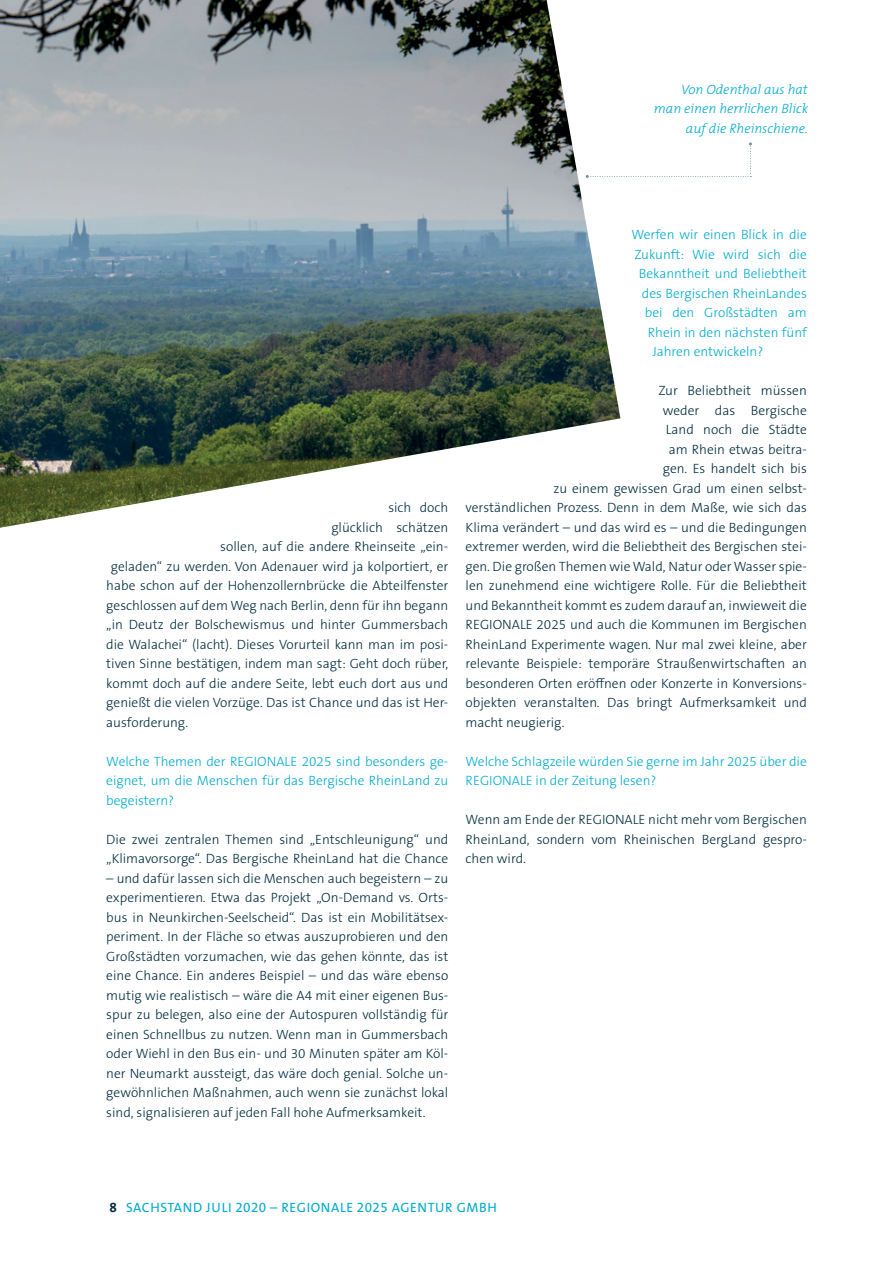
<style>
.page{position:relative;width:893px;height:1263px;background:#fff}
.page>*{position:absolute;margin:0;border:0;box-sizing:border-box;transform-origin:0 0}
.t1{font:300 13.5px/19.5px "The Sans B W3";color:#012c3e;text-align:justify}
.t2{font:300 13.5px/19.5px "The Sans B W3";color:#00abcd;text-align:justify}
.t3{font:italic 300 13.5px/19.5px "The Mix B W3";color:#00abcd;text-align:right}
.t4{font:13.5px "The Sans B W5 Plain";letter-spacing:.045em;color:#00abcd}
.s1{font-family:"The Sans B W7";font-weight:700;color:#012c3e}
</style>
<div class="page">
<img style="left:0;top:0;width:620px;height:528px">
<svg style="left:586px;top:142px;width:166px;height:36px"></svg>
<p class="t3" style="left:654px;top:80px;width:156px">Von Odenthal aus hat man einen herrlichen Blick auf die Rheinschiene.</p>
<p class="t1" style="left:388px;top:498px;width:62px">sich doch</p>
<p class="t1" style="left:331px;top:518px;width:119px">glücklich schätzen</p>
<p class="t1" style="left:220px;top:537px;width:230px">sollen, auf die andere Rheinseite „ein-</p>
<p class="t1" style="left:111px;top:557px;width:339px">geladen“ zu werden. Von Adenauer wird ja kolportiert, er</p>
<p class="t1" style="left:106px;top:576px;width:343px">habe schon auf der Hohenzollernbrücke die Abteilfenster</p>
<p class="t1" style="left:106px;top:596px;width:343px">geschlossen auf dem Weg nach Berlin, denn für ihn begann</p>
<p class="t1" style="left:106px;top:615px;width:344px">„in Deutz der Bolschewismus und hinter Gummersbach</p>
<p class="t1" style="left:106px;top:635px;width:343px">die Walachei“ (lacht). Dieses Vorurteil kann man im posi-</p>
<p class="t1" style="left:106px;top:654px;width:343px">tiven Sinne bestätigen, indem man sagt: Geht doch rüber,</p>
<p class="t1" style="left:106px;top:673px;width:344px">kommt doch auf die andere Seite, lebt euch dort aus und</p>
<p class="t1" style="left:106px;top:693px;width:343px">genießt die vielen Vorzüge. Das ist Chance und das ist Her-</p>
<p class="t1" style="left:106px;top:712px;width:83px">ausforderung.</p>
<p class="t2" style="left:106px;top:751px;width:343px">Welche Themen der REGIONALE 2025 sind besonders ge&shy;eignet, um die Menschen für das Bergische RheinLand zu begeistern?</p>
<p class="t1" style="left:106px;top:829px;width:344px">Die zwei zentralen Themen sind „Entschleunigung“ und „Klimavorsorge“. Das Bergische RheinLand hat die Chance</p>
<p class="t1" style="left:106px;top:868px;width:344px">– und dafür lassen sich die Menschen auch begeistern – zu experimentieren. Etwa das Projekt „On-Demand vs. Orts&shy;bus in Neunkirchen-Seelscheid“. Das ist ein Mobilitätsex&shy;periment. In der Fläche so etwas auszuprobieren und den Großstädten vorzumachen, wie das gehen könnte, das ist eine Chance. Ein anderes Beispiel – und das wäre ebenso mutig wie realistisch – wäre die A4 mit einer eigenen Bus&shy;spur zu belegen, also eine der Autospuren vollständig für einen Schnellbus zu nutzen. Wenn man in Gummersbach oder Wiehl in den Bus ein- und 30 Minuten später am Köl&shy;ner Neumarkt aussteigt, das wäre doch genial. Solche un&shy;gewöhnlichen Maßnahmen, auch wenn sie zunächst lokal sind, signalisieren auf jeden Fall hohe Aufmerksamkeit.</p>
<p class="t2" style="left:631px;top:225px;width:177px">Werfen wir einen Blick in die</p>
<p class="t2" style="left:634px;top:244px;width:174px">Zukunft: Wie wird sich die</p>
<p class="t2" style="left:639px;top:264px;width:169px">Bekanntheit und Beliebtheit</p>
<p class="t2" style="left:642px;top:283px;width:167px">des Bergischen RheinLandes</p>
<p class="t2" style="left:645px;top:303px;width:163px">bei den Großstädten am</p>
<p class="t2" style="left:648px;top:322px;width:161px">Rhein in den nächsten fünf</p>
<p class="t2" style="left:652px;top:342px;width:112px">Jahren entwickeln?</p>
<p class="t1" style="left:658px;top:381px;width:150px">Zur Beliebtheit müssen</p>
<p class="t1" style="left:663px;top:400px;width:146px">weder das Bergische</p>
<p class="t1" style="left:666px;top:420px;width:143px">Land noch die Städte</p>
<p class="t1" style="left:669px;top:439px;width:139px">am Rhein etwas beitra-</p>
<p class="t1" style="left:663px;top:459px;width:146px">gen. Es handelt sich bis</p>
<p class="t1" style="left:553px;top:478px;width:255px">zu einem gewissen Grad um einen selbst-</p>
<p class="t1" style="left:466px;top:498px;width:343px">verständlichen Prozess. Denn in dem Maße, wie sich das</p>
<p class="t1" style="left:466px;top:517px;width:343px">Klima verändert – und das wird es – und die Bedingungen</p>
<p class="t1" style="left:466px;top:537px;width:343px">extremer werden, wird die Beliebtheit des Bergischen stei-</p>
<p class="t1" style="left:466px;top:556px;width:343px">gen. Die großen Themen wie Wald, Natur oder Wasser spie-</p>
<p class="t1" style="left:466px;top:576px;width:343px">len zunehmend eine wichtigere Rolle. Für die Beliebtheit</p>
<p class="t1" style="left:466px;top:595px;width:343px">und Bekanntheit kommt es zudem darauf an, inwieweit die</p>
<p class="t1" style="left:466px;top:615px;width:343px">REGIONALE 2025 und auch die Kommunen im Bergischen</p>
<p class="t1" style="left:466px;top:634px;width:343px">RheinLand Experimente wagen. Nur mal zwei kleine, aber</p>
<p class="t1" style="left:466px;top:654px;width:343px">relevante Beispiele: temporäre Straußenwirtschaften an</p>
<p class="t1" style="left:466px;top:673px;width:343px">besonderen Orten eröffnen oder Konzerte in Konversions-</p>
<p class="t1" style="left:466px;top:693px;width:343px">objekten veranstalten. Das bringt Aufmerksamkeit und</p>
<p class="t1" style="left:466px;top:712px;width:100px">macht neugierig.</p>
<p class="t2" style="left:466px;top:751px;width:343px">Welche Schlagzeile würden Sie gerne im Jahr 2025 über die<br>REGIONALE in der Zeitung lesen?</p>
<p class="t1" style="left:466px;top:810px;width:343px">Wenn am Ende der REGIONALE nicht mehr vom Bergischen RheinLand, sondern vom Rheinischen BergLand gespro&shy;chen wird.</p>
<p class="t4" style="left:110px;top:1199px;width:389px"><span class="s1">8</span> SACHSTAND JULI 2020 – REGIONALE 2025 AGENTUR GMBH</p>
</div>
